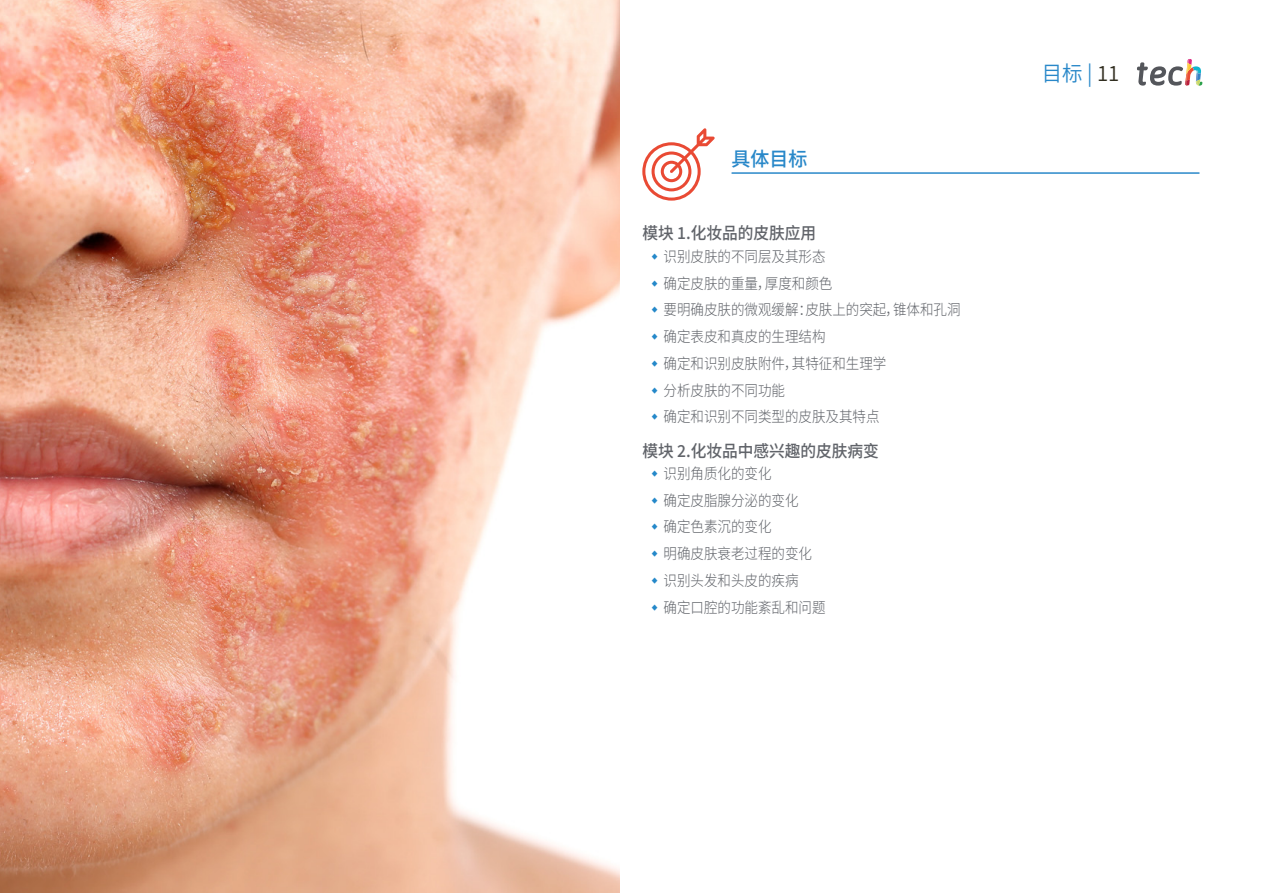
<style>
.page{position:relative;width:1263px;height:893px;background:#fff}
.page>*{position:absolute;margin:0;border:0;box-sizing:border-box;transform-origin:0 0}
.t1{font:21px "Source Han Sans CN";color:#2988c9}
.t2{font:500 19.5px "Source Han Sans CN";color:#2988c9}
.t3{font:500 16.5px "Source Han Sans CN";color:#61646a;scale:.95 1}
.t4{font:300 15px/26.7px "Source Han Sans CN";color:#61646a;scale:.9 1}
.s1{color:#312e20}
</style>
<div class="page">
<svg style="left:1137px;top:59px;width:65px;height:27px"></svg>
<img style="left:0;top:0;width:620px;height:893px">
<svg style="left:642px;top:128px;width:73px;height:73px"></svg>
<hr style="left:732px;top:173px;width:467px;height:1px;background:#2988c9">
<h2 class="t2" style="left:732px;top:147px;width:77px">具体目标</h2>
<p class="t3" style="left:642px;top:224px;width:185px">模块 1.化妆品的皮肤应用</p>
<p class="t4" style="left:664px;top:243px;width:332px">识别皮肤的不同层及其形态<br>确定皮肤的重量，厚度和颜色<br>要明确皮肤的微观缓解：皮肤上的突起，锥体和孔洞确定表皮和真皮的生理结构<br>确定和识别皮肤附件，其特征和生理学<br>分析皮肤的不同功能<br>确定和识别不同类型的皮肤及其特点</p>
<p class="t3" style="left:642px;top:441px;width:251px">模块 2.化妆品中感兴趣的皮肤病变</p>
<p class="t4" style="left:664px;top:460px;width:182px">识别角质化的变化<br>确定皮脂腺分泌的变化<br>确定色素沉的变化<br>明确皮肤衰老过程的变化识别头发和头皮的疾病<br>确定口腔的功能紊乱和问题</p>
<h1 class="t1" style="left:1042px;top:61px;width:79px">目标 | <span class="s1">11</span></h1>
</div>
